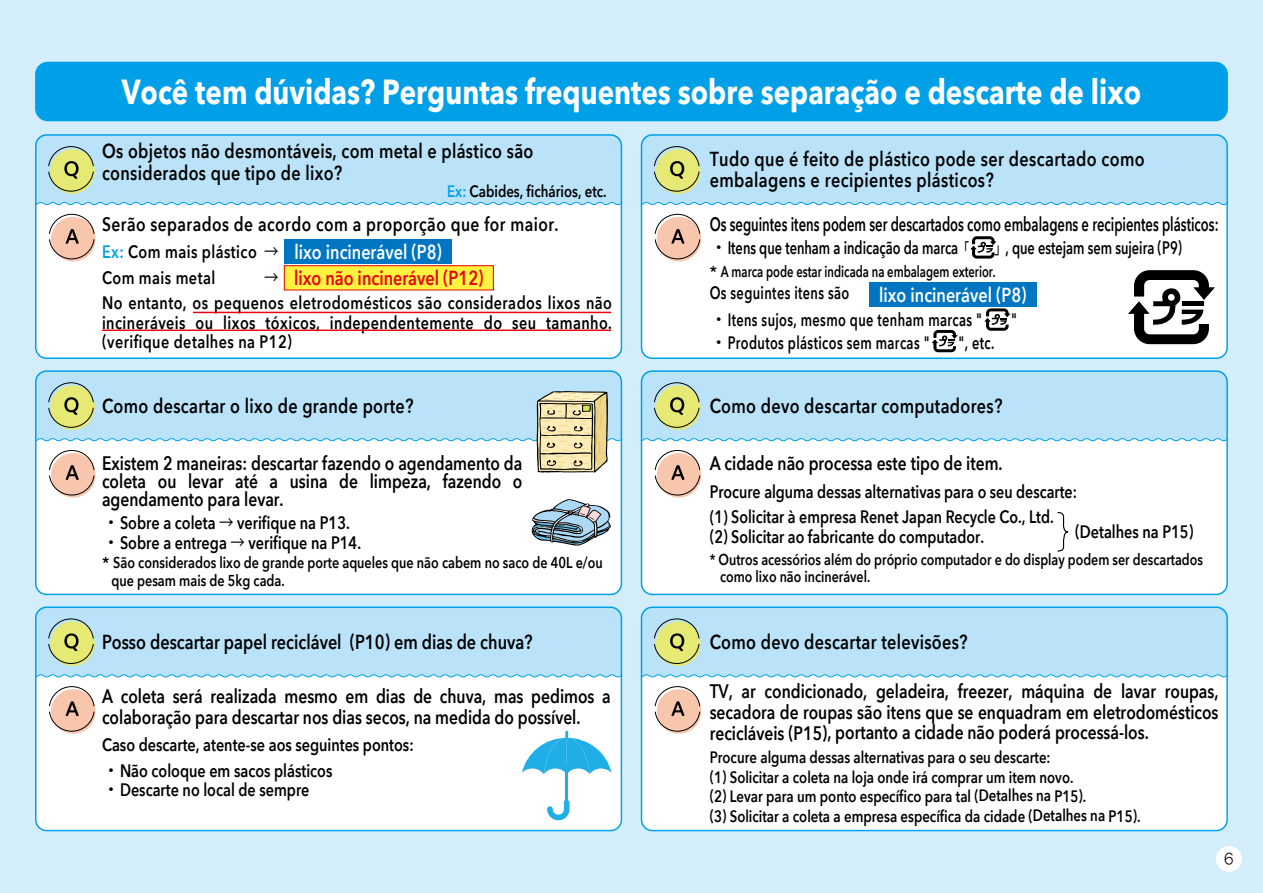
<style>
.page{position:relative;width:1263px;height:893px;background:#d3edfb}
.page>*{position:absolute;margin:0;border:0;box-sizing:border-box;transform-origin:0 0}
.t1{font:700 34.5px "Avenir Next Cyr";color:#fff;scale:.8 1}
.t2{font:600 20.25px/21.8px "Avenir Next";letter-spacing:.02em;color:#000;scale:.8 1}
.t3{font:600 20.25px "Avenir Next";color:#000;scale:.8 1}
.t4{font:600 20.25px "Avenir Next";color:#fff;scale:.8 1}
.t5{font:600 20.25px "Avenir Next";color:#e60012;scale:.8 1}
.t6{font:600 19.5px/18px "Avenir Next";color:#000;scale:.8 1}
.t7{font:600 19.5px "Avenir Next";color:#000;scale:.67 1}
.t8{font:600 19.5px "Avenir Next";letter-spacing:.03em;color:#000;scale:.8 1}
.t9{font:600 18px/19.5px "Avenir Next";color:#000;scale:.8 1}
.t10{font:600 18px/25.5px "Avenir Next";letter-spacing:.03em;color:#000;scale:.8 1}
.t11{font:600 18px/25.5px "Avenir Next";color:#000;scale:.79 1}
.t12{font:600 18px/22.5px "Avenir Next";letter-spacing:.03em;color:#000;scale:.71 1}
.t13{font:600 18px "Avenir Next";color:#000;scale:.71 1}
.t14{font:18px "Koz Go Pr 6 N";color:#000;scale:.8 1}
.t15{font:600 16.5px/19.5px "Avenir Next";color:#000;scale:.8 1}
.t16{font:600 15.75px/18px "Avenir Next";color:#000}
.t17{font:600 15.75px/16.5px "Avenir Next";color:#000;scale:.79 1}
.t18{font:700 15px "Koz Go Pr 6 N";color:#000;scale:.71 1}
.t19{font:15px "Koz Go Pr 6 N";color:#000}
.s1{color:#00a0e9}
.s2{font-family:"Koz Go Pr 6 N";font-weight:400}
</style>
<div class="page">
<div style="left:1216px;top:846px;width:26px;height:26px;background:#fff;border-radius:50%"></div>
<div style="left:35px;top:62px;width:1193px;height:59px;background:#00a0e9;border-radius:13px"></div>
<div style="left:35px;top:205px;width:587px;height:154px;background:#fff"></div>
<svg style="left:51px;top:217px;width:45px;height:44px"></svg>
<svg style="left:49px;top:214px;width:46px;height:45px;background:#e0beae"></svg>
<svg style="left:35px;top:134px;width:587px;height:71px;background:#b3dff2"></svg>
<div style="left:35px;top:546px;width:587px;height:49px;background:#fff"></div>
<div style="left:35px;top:677px;width:587px;height:154px;background:#fff"></div>
<svg style="left:49px;top:686px;width:46px;height:46px;background:#e1bfaf"></svg>
<svg style="left:35px;top:606px;width:587px;height:71px;background:#b3dff2"></svg>
<div style="left:641px;top:205px;width:587px;height:154px;background:#fff"></div>
<svg style="left:657px;top:217px;width:44px;height:44px"></svg>
<svg style="left:655px;top:214px;width:45px;height:45px;background:#e0bdad"></svg>
<svg style="left:641px;top:134px;width:587px;height:71px;background:#b3dff2"></svg>
<div style="left:641px;top:441px;width:587px;height:154px;background:#fff"></div>
<svg style="left:657px;top:453px;width:44px;height:45px"></svg>
<svg style="left:655px;top:450px;width:45px;height:46px;background:#e0beae"></svg>
<svg style="left:641px;top:370px;width:587px;height:71px;background:#b3dff2"></svg>
<div style="left:641px;top:677px;width:587px;height:154px;background:#fff"></div>
<svg style="left:657px;top:689px;width:44px;height:45px"></svg>
<svg style="left:655px;top:686px;width:45px;height:46px;background:#e0beae"></svg>
<svg style="left:641px;top:606px;width:587px;height:71px;background:#b3dff2"></svg>
<hr style="left:565px;top:764px;width:3px;height:37px;background:#20aee6">
<svg style="left:522px;top:731px;width:89px;height:43px;background:#84d2f1"></svg>
<svg style="left:547px;top:801px;width:22px;height:19px"></svg>
<svg style="left:35px;top:370px;width:587px;height:176px;background:#daeaef"></svg>
<hr style="left:193px;top:312px;width:418px;height:1px;background:#e60012">
<hr style="left:102px;top:330px;width:509px;height:1px;background:#e60012">
<svg style="left:1057px;top:511px;width:12px;height:41px"></svg>
<svg style="left:1128px;top:270px;width:87px;height:74px;background:#8e8e8e"></svg>
<svg style="left:970px;top:236px;width:26px;height:23px"></svg>
<svg style="left:932px;top:330px;width:26px;height:22px"></svg>
<svg style="left:984px;top:308px;width:26px;height:23px"></svg>
<div style="left:284px;top:239px;width:168px;height:24px;background:#0075c2"></div>
<div style="left:869px;top:282px;width:168px;height:24px;background:#0075c2"></div>
<div style="left:284px;top:266px;width:209px;height:24px;background:#fff33f"></div>
<div style="left:284px;top:265px;width:210px;height:25px;border:1px solid #e60012"></div>
<h1 class="t1" style="left:122px;top:71px;width:1276px">Você tem dúvidas? Perguntas frequentes sobre separação e descarte de lixo</h1>
<p class="t2" style="left:102px;top:139px;width:541px">Os objetos não desmontáveis, com metal e plástico são considerados que tipo de lixo?</p>
<p class="t8" style="left:102px;top:207px;width:572px">Serão separados de acordo com a proporção que for maior.</p>
<p class="t10" style="left:102px;top:239px;width:222px"><span class="s1">Ex:</span> Com mais plástico <span class="s2">→</span></p>
<p class="t14" style="left:264px;top:267px;width:20px">→</p>
<p class="t15" style="left:447px;top:181px;width:201px"><span class="s1">Ex:</span> Cabides, fichários, etc.</p>
<p class="t4" style="left:295px;top:234px;width:186px">lixo incinerável (8P(</p>
<p class="t5" style="left:294px;top:261px;width:238px">lixo não incinerável P( 12(</p>
<p class="t10" style="left:102px;top:264px;width:639px">Com mais metal<br>No entanto, os pequenos eletrodomésticos são considerados lixos não</p>
<p class="t10" style="left:546px;top:309px;width:84px">tamanho.</p>
<p class="t9" style="left:223px;top:312px;width:42px">lixos</p>
<p class="t10" style="left:330px;top:309px;width:181px">independentemente</p>
<p class="t9" style="left:484px;top:312px;width:24px">do</p>
<p class="t10" style="left:102px;top:312px;width:239px;line-height:19.5px">incineráveis<br>(verifique detalhes na P12(</p>
<p class="t10" style="left:266px;top:309px;width:69px">tóxicos,</p>
<p class="t9" style="left:196px;top:312px;width:23px">ou</p>
<p class="t9" style="left:512px;top:312px;width:31px">seu</p>
<p class="t2" style="left:102px;top:394px;width:391px">Como descartar o lixo de grande porte?</p>
<p class="t6" style="left:102px;top:454px;width:527px;text-align:right">Existem 2 maneiras: descartar fazendo o agendamento da o</p>
<p class="t6" style="left:443px;top:472px;width:75px">fazendo</p>
<p class="t6" style="left:102px;top:472px;width:229px">coleta<br>agendamento para levar.</p>
<p class="t9" style="left:102px;top:513px;width:325px"><span class="s2">・</span>Sobre a coleta <span class="s2">→</span> verifique na P13.<span class="s2">・</span>Sobre a entrega <span class="s2">→</span> verifique na P14.</p>
<p class="t16" style="left:111px;top:553px;width:493px;text-indent:-9px">* São considerados lixo de grande porte aqueles que não cabem no saco d e 4 0 /eL o u que pesam mais de 5kg cada.</p>
<p class="t6" style="left:188px;top:472px;width:46px">levar</p>
<p class="t6" style="left:339px;top:472px;width:25px">de</p>
<p class="t6" style="left:370px;top:472px;width:78px">limpeza,</p>
<p class="t6" style="left:290px;top:472px;width:49px">usina</p>
<p class="t6" style="left:235px;top:472px;width:30px">até</p>
<p class="t6" style="left:158px;top:472px;width:25px">ou</p>
<p class="t6" style="left:270px;top:472px;width:12px">a</p>
<p class="t3" style="left:102px;top:624px;width:540px">Posso descartar papel reciclável (P10) em dias de chuva?</p>
<p class="t6" style="left:102px;top:685px;width:637px;line-height:21px">A coleta será realizada mesmo em dias de chuva, mas pedimos a colaboração para descartar nos dias secos, na medida do possível.</p>
<p class="t9" style="left:102px;top:732px;width:391px;line-height:25.5px">Caso descarte, atente-se aos seguintes pontos:<span class="s2">・</span>Não coloque em sacos plásticos</p>
<p class="t9" style="left:102px;top:780px;width:261px"><span class="s2">・</span>Descarte no local de sempre</p>
<p class="t2" style="left:710px;top:147px;width:545px">Tudo que é feito de plástico pode ser descartado como embalagens e recipientes plásticos?</p>
<p class="t7" style="left:710px;top:207px;width:761px">Os seguintes itens podem ser descartados como embalagens e recipientes plásticos:</p>
<p class="t13" style="left:1005px;top:232px;width:250px">, que estejam sem sujeira (9P(</p>
<p class="t13" style="left:710px;top:232px;width:352px"><span class="s2">・</span>Itens que tenham a indicação da marca</p>
<p class="t16" style="left:710px;top:262px;width:288px">* A marca pode estar indicada na embalagem exterior.</p>
<p class="t12" style="left:710px;top:281px;width:198px">Os seguintes itens são</p>
<p class="t18" style="left:958px;top:240px;width:68px">「 　　」</p>
<p class="t4" style="left:879px;top:277px;width:186px">lixo incinerável (8P(</p>
<p class="t12" style="left:958px;top:308px;width:52px;text-indent:-249px"><span class="s2">・</span>Itens sujos, mesmo que tenham marcas " ", etc.</p>
<p class="t12" style="left:710px;top:331px;width:311px"><span class="s2">・</span>Produtos plásticos sem marcas "</p>
<p class="t13" style="left:1011px;top:305px;width:10px">"</p>
<p class="t2" style="left:710px;top:394px;width:367px">Como devo descartar computadores?</p>
<p class="t6" style="left:710px;top:454px;width:368px">A cidade não processa este tipo de item.</p>
<p class="t11" style="left:710px;top:478px;width:466px">Procure alguma dessas alternativas para o seu descarte:<br>1( ) Solicitar à empresa Renet Japan Recycle Co., Ltd.</p>
<p class="t11" style="left:710px;top:523px;width:349px">2( ) Solicitar ao fabricante do computador.</p>
<p class="t17" style="left:720px;top:551px;width:613px;text-indent:-11px">* Outros acessórios além do próprio computador e do display podem ser descartados como lixo não incinerável.</p>
<p class="t9" style="left:1075px;top:521px;width:149px">(Detalhes na P15(</p>
<p class="t2" style="left:710px;top:630px;width:324px">Como devo descartar televisões?</p>
<p class="t6" style="left:710px;top:680px;width:637px;line-height:20.7px;text-align:justify">TV, ar condicionado, geladeira, freezer, máquina de lavar roupas, secadora de roupas são itens que se enquadram em eletrodomésticos recicláveis P( 15 ,) portanto a cidade não poderá processá-los.</p>
<p class="t15" style="left:710px;top:747px;width:540px">Procure alguma dessas alternativas para o seu descarte:<br>1( ) Solicitar a coleta na loja onde irá comprar um item novo.<br>2( ) Levar para um ponto específico para tal (Detalhes na P15 .(<br>3( ) Solicitar a coleta a empresa específica da cidade (Detalhes na P15 .(</p>
<p class="t19" style="left:1225px;top:851px;width:10px">6</p>
</div>
